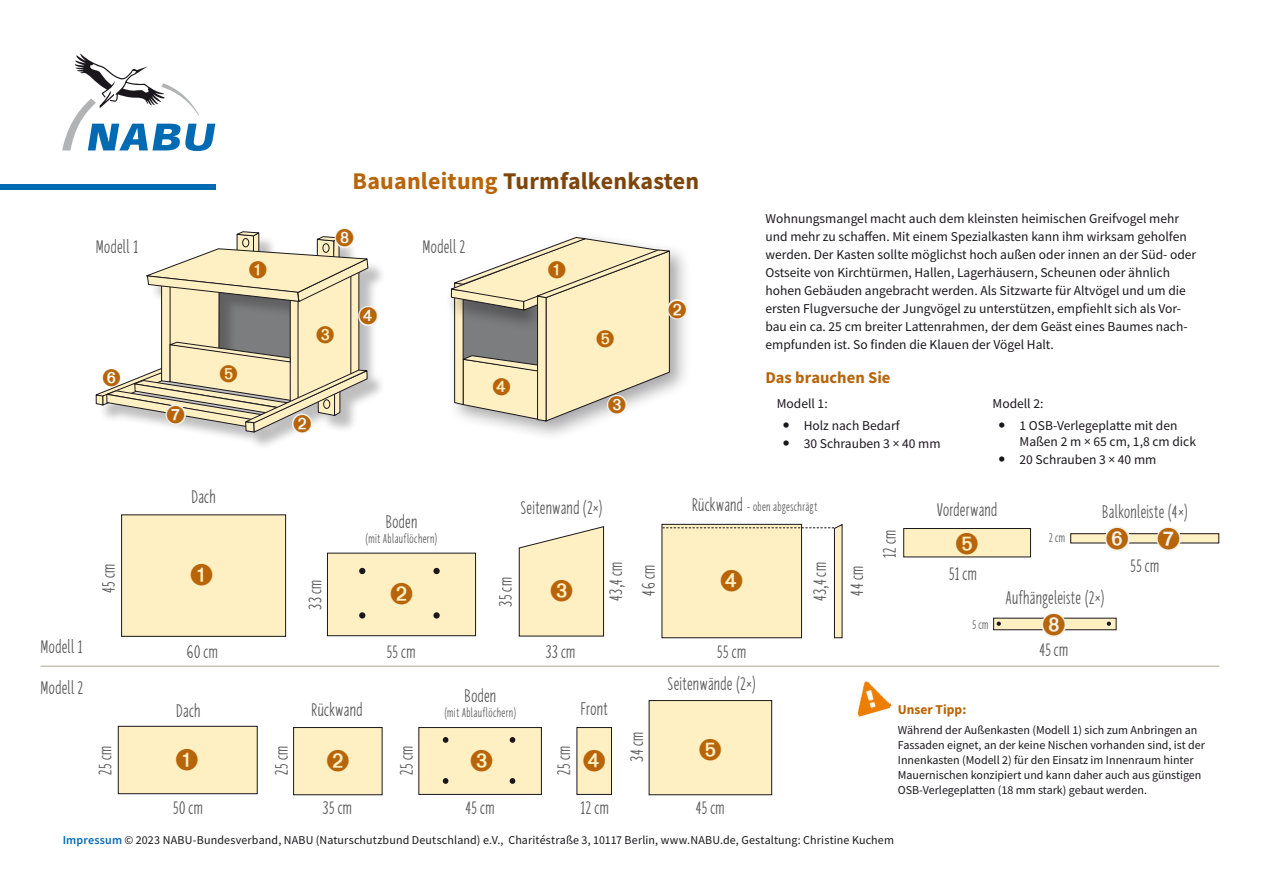
<style>
.page{position:relative;width:1263px;height:893px;background:#fff}
.page>*{position:absolute;margin:0;border:0;box-sizing:border-box;transform-origin:0 0}
.t1{font:700 24px "Source Sans Pro";letter-spacing:.01em;color:#7e450a}
.t2{font:19.5px/32.7px "NABU Hand";letter-spacing:.02em;color:#58585a}
.t3{font:700 16.5px "Source Sans Pro";letter-spacing:.005em;color:#b86408}
.t4{font:13.5px/18px "Source Sans Pro";color:#1a171c}
.t5{font:13.5px "NABU Hand";letter-spacing:.025em;color:#58585a}
.t6{font:700 13.5px "Source Sans Pro";color:#b86408}
.t7{font:12px/15px "Source Sans Pro";color:#1a171c}
.s1{color:#b86408}
.s2{font-size:19.5px}
.s3{font-weight:600;color:#006ab3}
</style>
<div class="page">
<div style="left:649px;top:701px;width:123px;height:94px;background:#fff0c3"></div>
<div style="left:649px;top:700px;width:123px;height:95px;border:1px solid #1a171c"></div>
<div style="left:577px;top:727px;width:34px;height:67px;background:#fff0c3"></div>
<div style="left:576px;top:727px;width:36px;height:68px;border:1px solid #1a171c"></div>
<div style="left:419px;top:727px;width:122px;height:67px;background:#fff0c3"></div>
<div style="left:418px;top:727px;width:124px;height:68px;border:1px solid #1a171c"></div>
<div style="left:294px;top:727px;width:88px;height:68px;background:#fff0c3"></div>
<div style="left:293px;top:727px;width:89px;height:68px;border:1px solid #1a171c"></div>
<div style="left:118px;top:726px;width:139px;height:68px;background:#fff0c3"></div>
<div style="left:118px;top:726px;width:140px;height:68px;border:1px solid #1a171c"></div>
<div style="left:1071px;top:534px;width:148px;height:9px;background:#fff0c3"></div>
<div style="left:1070px;top:533px;width:149px;height:10px;border:1px solid #1a171c"></div>
<div style="left:993px;top:618px;width:123px;height:12px;background:#fff0c3"></div>
<div style="left:904px;top:528px;width:126px;height:29px;background:#fff0c3"></div>
<div style="left:903px;top:528px;width:128px;height:29px;border:1px solid #1a171c"></div>
<div style="left:327px;top:553px;width:148px;height:83px;background:#fff0c3"></div>
<div style="left:327px;top:553px;width:149px;height:83px;border:1px solid #1a171c"></div>
<div style="left:122px;top:515px;width:164px;height:121px;background:#fff0c3"></div>
<div style="left:121px;top:514px;width:165px;height:123px;border:1px solid #1a171c"></div>
<svg style="left:62px;top:54px;width:153px;height:97px"></svg>
<div style="left:0;top:184px;width:215px;height:6px;background:#006ab3"></div>
<img style="left:857px;top:681px;width:35px;height:36px">
<div style="left:445px;top:231px;width:246px;height:211px;background:#1a171c;opacity:.38"></div>
<div style="left:446px;top:284px;width:101px;height:48px;background:#fdfdfd"></div>
<svg style="left:1107px;top:622px;width:4px;height:4px"></svg>
<svg style="left:997px;top:622px;width:4px;height:4px"></svg>
<svg style="left:443px;top:737px;width:5px;height:6px"></svg>
<svg style="left:510px;top:737px;width:5px;height:6px"></svg>
<svg style="left:443px;top:778px;width:5px;height:6px"></svg>
<svg style="left:510px;top:778px;width:5px;height:6px"></svg>
<svg style="left:359px;top:568px;width:6px;height:6px"></svg>
<div style="left:433px;top:568px;width:7px;height:6px;background:#1a171c;border-radius:50%"></div>
<div style="left:359px;top:612px;width:6px;height:7px;background:#1a171c;border-radius:50%"></div>
<svg style="left:433px;top:612px;width:7px;height:7px"></svg>
<hr style="left:40px;top:666px;width:1179px;height:1px;background:#aaa892">
<svg style="left:518px;top:526px;width:86px;height:111px;background:#f9ecc6"></svg>
<svg style="left:662px;top:523px;width:181px;height:115px"></svg>
<svg style="left:1102px;top:526px;width:31px;height:25px"></svg>
<svg style="left:95px;top:228px;width:286px;height:208px"></svg>
<svg style="left:1154px;top:527px;width:29px;height:24px"></svg>
<svg style="left:1039px;top:613px;width:29px;height:24px"></svg>
<svg style="left:450px;top:237px;width:240px;height:185px"></svg>
<h2 class="t2" style="left:40px;top:631px;width:44px">Modell 1</h2>
<h2 class="t2" style="left:40px;top:672px;width:44px">Modell 2</h2>
<h2 class="t2" style="left:96px;top:231px;width:44px">Modell 1</h2>
<h2 class="t2" style="left:93px;top:593px;width:31px;rotate:-90deg">45 cm</h2>
<h2 class="t2" style="left:191px;top:481px;width:26px">Dach</h2>
<h2 class="t2" style="left:187px;top:636px;width:33px">60 cm</h2>
<h2 class="t2" style="left:299px;top:610px;width:32px;rotate:-90deg">33 cm</h2>
<h1 class="t1" style="left:353px;top:165px;width:348px"><span class="s1">Bauanleitung</span> Turmfalkenkasten</h1>
<h2 class="t2" style="left:422px;top:231px;width:44px">Modell 2</h2>
<p class="t4" style="left:765px;top:209px;width:432px">Wohnungsmangel macht auch dem kleinsten heimischen Greifvogel mehr und mehr zu schaffen. Mit einem Spezialkasten kann ihm wirksam geholfen werden. Der Kasten sollte möglichst hoch außen oder innen an der Süd- oder Ostseite von Kirchtürmen, Hallen, Lagerhäusern, Scheunen oder ähnlich hohen Gebäuden angebracht werden. Als Sitzwarte für Altvögel und um die ersten Flugversuche der Jungvögel zu unterstützen, empfiehlt sich als Vor&shy;bau ein ca. 25 cm breiter Lattenrahmen, der dem Geäst eines Baumes nach&shy;empfunden ist. So finden die Klauen der Vögel Halt.</p>
<p class="t3" style="left:765px;top:367px;width:126px">Das brauchen Sie</p>
<p class="t4" style="left:804px;top:392px;width:97px;line-height:22.2px;text-indent:-27px">Modell 1:<br>Holz nach Bedarf</p>
<p class="t4" style="left:804px;top:434px;width:138px">30 Schrauben 3 × 40 mm</p>
<p class="t4" style="left:1019px;top:392px;width:159px;line-height:22.2px;text-indent:-27px">Modell 2:<br>1 OSB-Verlegeplatte mit den</p>
<p class="t4" style="left:1019px;top:433px;width:178px">Maßen 2 m × 65 cm, 1,8 cm dick<br>20 Schrauben 3 × 40 mm</p>
<h2 class="t2" style="left:385px;top:506px;width:34px">Boden</h2>
<p class="t5" style="left:365px;top:531px;width:73px">(mit Ablauflöchern)</p>
<h2 class="t2" style="left:387px;top:635px;width:30px">55 cm</h2>
<h2 class="t2" style="left:520px;top:491px;width:84px">Seitenwand (2×)</h2>
<h2 class="t2" style="left:489px;top:607px;width:31px;rotate:-90deg">35 cm</h2>
<h2 class="t2" style="left:545px;top:635px;width:32px">33 cm</h2>
<h2 class="t2" style="left:600px;top:601px;width:41px;rotate:-90deg">43,4 cm<br>46cm</h2>
<p class="t5" style="left:692px;top:500px;width:127px"><span class="s2">Rückwand</span> – oben abgeschrägt</p>
<h2 class="t2" style="left:717px;top:636px;width:30px">55 cm</h2>
<h2 class="t2" style="left:802px;top:601px;width:41px;line-height:36.9px;rotate:-90deg">43,4 cm<br>44 cm</h2>
<h2 class="t2" style="left:873px;top:558px;width:30px;rotate:-90deg">12 cm</h2>
<h2 class="t2" style="left:937px;top:493px;width:62px">Vorderwand</h2>
<h2 class="t2" style="left:949px;top:557px;width:29px">51 cm</h2>
<p class="t5" style="left:972px;top:617px;width:18px">5 cm</p>
<p class="t5" style="left:1049px;top:531px;width:18px">2 cm</p>
<h2 class="t2" style="left:1102px;top:495px;width:88px">Balkonleiste (4×)</h2>
<h2 class="t2" style="left:1130px;top:550px;width:30px">55 cm</h2>
<h2 class="t2" style="left:1005px;top:581px;width:101px">Aufhängeleiste (2×)</h2>
<h2 class="t2" style="left:1039px;top:633px;width:31px">45 cm</h2>
<h2 class="t2" style="left:464px;top:680px;width:34px">Boden</h2>
<p class="t5" style="left:444px;top:705px;width:73px">(mit Ablauflöchern)</p>
<h2 class="t2" style="left:176px;top:694px;width:26px">Dach</h2>
<h2 class="t2" style="left:312px;top:694px;width:52px">Rückwand</h2>
<h2 class="t2" style="left:581px;top:693px;width:29px">Front</h2>
<h2 class="t2" style="left:668px;top:667px;width:90px">Seitenwände (2×)</h2>
<h2 class="t2" style="left:621px;top:762px;width:32px;rotate:-90deg">34 cm</h2>
<h2 class="t2" style="left:89px;top:775px;width:31px;rotate:-90deg">25 cm</h2>
<h2 class="t2" style="left:265px;top:775px;width:31px;rotate:-90deg">25 cm</h2>
<h2 class="t2" style="left:391px;top:775px;width:31px;rotate:-90deg">25 cm</h2>
<h2 class="t2" style="left:548px;top:775px;width:31px;rotate:-90deg">25 cm</h2>
<h2 class="t2" style="left:173px;top:792px;width:32px">50 cm</h2>
<h2 class="t2" style="left:323px;top:792px;width:31px">35 cm</h2>
<h2 class="t2" style="left:466px;top:792px;width:31px">45 cm</h2>
<h2 class="t2" style="left:580px;top:792px;width:30px">12 cm</h2>
<h2 class="t2" style="left:696px;top:792px;width:31px">45 cm</h2>
<p class="t6" style="left:898px;top:700px;width:70px">Unser Tipp:</p>
<p class="t7" style="left:898px;top:723px;width:309px">Während der Außenkasten (Modell 1) sich zum Anbringen an Fassaden eignet, an der keine Nischen vorhanden sind, ist der Innenkasten (Modell 2) für den Einsatz im Innenraum hinter Mauernischen konzipiert und kann daher auch aus günstigen OSB-Verlegeplatten (18 mm stark) gebaut werden.</p>
<p class="t7" style="left:63px;top:832px;width:833px"><span class="s3">Impressum</span> © 2023 NABU-Bundesverband, NABU (Naturschutzbund Deutschland) e.V., Charitéstraße 3, 10117 Berlin, www.NABU.de, Gestaltung: Christine Kuchem</p>
</div>
